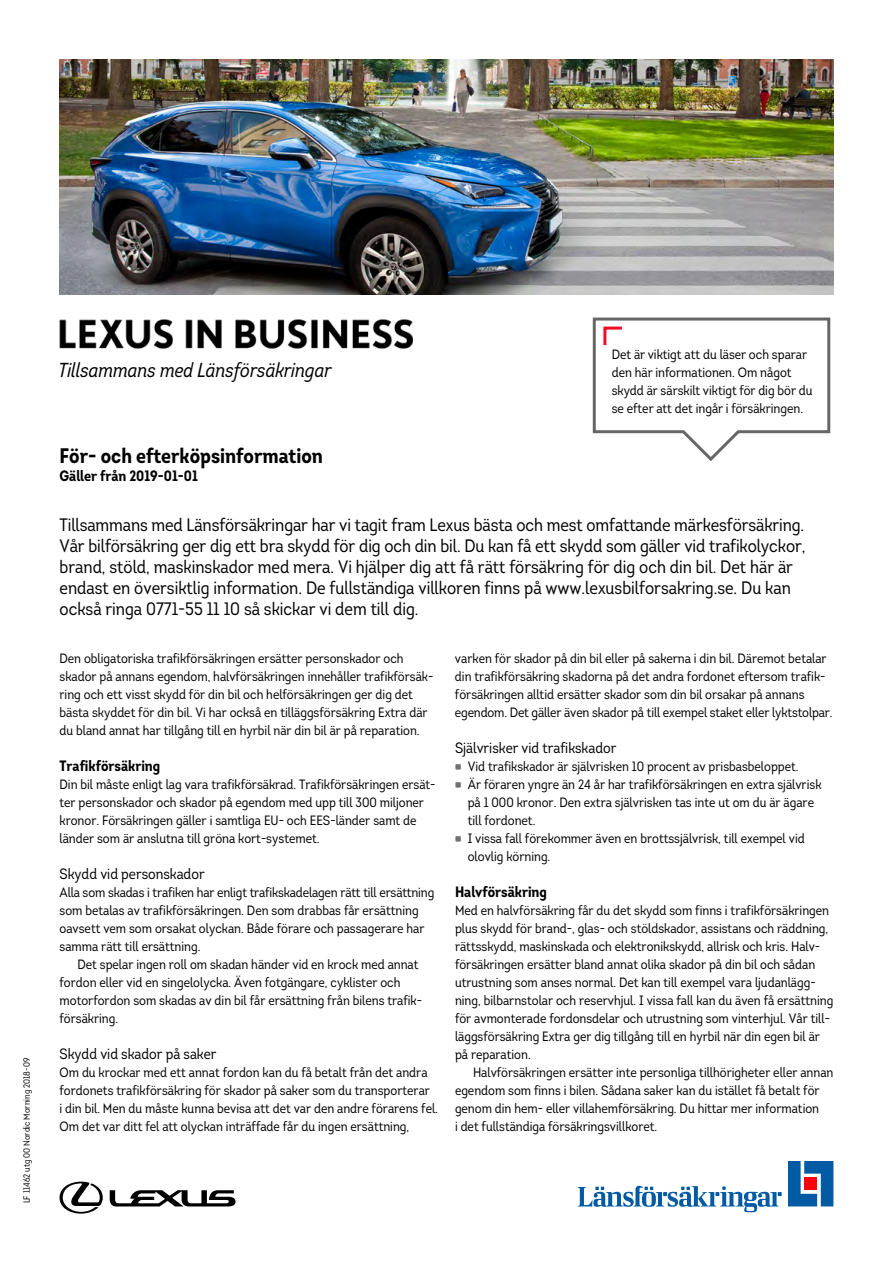
<style>
.page{position:relative;width:893px;height:1263px;background:#fff}
.page>*{position:absolute;margin:0;border:0;box-sizing:border-box;transform-origin:0 0}
.t1{font:700 21px "Intro Cond 4";color:#000}
.t2{font:italic 20.25px "Intro Cond 4";color:#000}
.t3{font:18px/21px "Intro Cond 4";color:#000}
.t4{font:15px "Intro Cond 4";color:#000}
.t5{font:700 15px "Intro Cond 4";color:#000}
.t6{font:13.5px/18px "Intro Cond 4";color:#000}
.t7{font:9px "Intro Cond 4";color:#000}
.s1{font-family:"LF Rubrik 2";font-size:18px;color:#716f6f}
</style>
<div class="page">
<img style="left:60px;top:60px;width:773px;height:235px">
<svg style="left:578px;top:1186px;width:204px;height:26px"></svg>
<svg style="left:788px;top:1161px;width:45px;height:45px;background:#2d77b4"></svg>
<div style="left:804px;top:1177px;width:13px;height:13px;background:#ff010b"></div>
<svg style="left:110px;top:1190px;width:125px;height:16px"></svg>
<svg style="left:60px;top:1181px;width:43px;height:32px"></svg>
<svg style="left:592px;top:317px;width:239px;height:145px"></svg>
<img style="left:59px;top:319px;width:354px;height:30px">
<p class="t7" style="left:21px;top:1203px;width:147px;rotate:-90deg">LF 11462 utg 00 Nordic Morning 2018-09</p>
<h2 class="t2" style="left:58px;top:358px;width:275px">Tillsammans med Länsförsäkringar</h2>
<h1 class="t1" style="left:60px;top:442px;width:265px">För- och efterköpsinformation</h1>
<p class="t5" style="left:60px;top:466px;width:140px">Gäller från 2019-01-01</p>
<p class="t6" style="left:612px;top:345px;width:202px">Det är viktigt att du läser och sparar den här informationen. Om något skydd är särskilt viktigt för dig bör du se efter att det ingår i försäkringen.</p>
<p class="t3" style="left:60px;top:515px;width:747px">Tillsammans med Länsförsäkringar har vi tagit fram Lexus bästa och mest omfattande märkesförsäkring.<br>Vår bilförsäkring ger dig ett bra skydd för dig och din bil. Du kan få ett skydd som gäller vid trafikolyckor, brand, stöld, maskinskador med mera. Vi hjälper dig att få rätt försäkring för dig och din bil. Det här är endast en översiktlig information. De fullständiga villkoren finns på www.lexusbilforsakring.se. Du kan också ringa 0771-55 11 10 så skickar vi dem till dig.</p>
<p class="t6" style="left:60px;top:649px;width:375px">Den obligatoriska trafikförsäkringen ersätter personskador och skador på annans egendom, halvförsäkringen innehåller trafikförsäk&shy;ring och ett visst skydd för din bil och helförsäkringen ger dig det bästa skyddet för din bil. Vi har också en tilläggsförsäkring Extra där du bland annat har tillgång till en hyrbil när din bil är på reparation.</p>
<p class="t5" style="left:60px;top:756px;width:102px">Trafikförsäkring</p>
<p class="t6" style="left:60px;top:775px;width:378px">Din bil måste enligt lag vara trafikförsäkrad. Trafikförsäkringen ersät&shy;ter personskador och skador på egendom med upp till 300 miljoner kronor. Försäkringen gäller i samtliga EU- och EES-länder samt de länder som är anslutna till gröna kort-systemet.</p>
<p class="t4" style="left:60px;top:865px;width:147px">Skydd vid personskador</p>
<p class="t6" style="left:60px;top:883px;width:376px">Alla som skadas i trafiken har enligt trafikskadelagen rätt till ersättning som betalas av trafikförsäkringen. Den som drabbas får ersättning oavsett vem som orsakat olyckan. Både förare och passagerare har samma rätt till ersättning.</p>
<p class="t6" style="left:60px;top:955px;width:362px;text-indent:18px">Det spelar ingen roll om skadan händer vid en krock med annat fordon eller vid en singelolycka. Även fotgängare, cyklister och motorfordon som skadas av din bil får ersättning från bilens trafik&shy;försäkring.</p>
<p class="t4" style="left:60px;top:1045px;width:158px">Skydd vid skador på saker</p>
<p class="t6" style="left:60px;top:1063px;width:380px">Om du krockar med ett annat fordon kan du få betalt från det andra fordonets trafikförsäkring för skador på saker som du transporterar<br>i din bil. Men du måste kunna bevisa att det var den andre förarens fel.<br>Om det var ditt fel att olyckan inträffade får du ingen ersättning,</p>
<p class="t6" style="left:455px;top:649px;width:379px">varken för skador på din bil eller på sakerna i din bil. Däremot betalar din trafikförsäkring skadorna på det andra fordonet eftersom trafik&shy;försäkringen alltid ersätter skador som din bil orsakar på annans egendom. Det gäller även skador på till exempel staket eller lyktstolpar.</p>
<p class="t4" style="left:455px;top:739px;width:163px">Självrisker vid trafikskador</p>
<p class="t6" style="left:455px;top:757px;width:345px"><span class="s1">•</span> Vid trafikskador är självrisken 10 procent av prisbasbeloppet.</p>
<p class="t6" style="left:468px;top:775px;width:355px;text-indent:-13px"><span class="s1">•</span> Är föraren yngre än 24 år har trafikförsäkringen en extra självrisk på 1 000 kronor. Den extra självrisken tas inte ut om du är ägare till fordonet.</p>
<p class="t6" style="left:468px;top:829px;width:338px;text-indent:-13px"><span class="s1">•</span> I vissa fall förekommer även en brottssjälvrisk, till exempel vid olovlig körning.</p>
<p class="t5" style="left:455px;top:882px;width:93px">Halvförsäkring</p>
<p class="t6" style="left:455px;top:901px;width:380px">Med en halvförsäkring får du det skydd som finns i trafikförsäkringen plus skydd för brand-, glas- och stöldskador, assistans och räddning, rättsskydd, maskinskada och elektronikskydd, allrisk och kris. Halv&shy;försäkringen ersätter bland annat olika skador på din bil och sådan utrustning som anses normal. Det kan till exempel vara ljudanlägg&shy;ning, bilbarnstolar och reservhjul. I vissa fall kan du även få ersättning för avmonterade fordonsdelar och utrustning som vinterhjul. Vår til - läggsförsäkring Extra ger dig tillgång till en hyrbil när din egen bil är på reparation.</p>
<p class="t6" style="left:455px;top:1063px;width:380px;text-indent:18px">Halvförsäkringen ersätter inte personliga tillhörigheter eller annan egendom som finns i bilen. Sådana saker kan du istället få betalt för genom din hem- eller villahemförsäkring. Du hittar mer information<br>i det fullständiga försäkringsvillkoret.</p>
</div>
